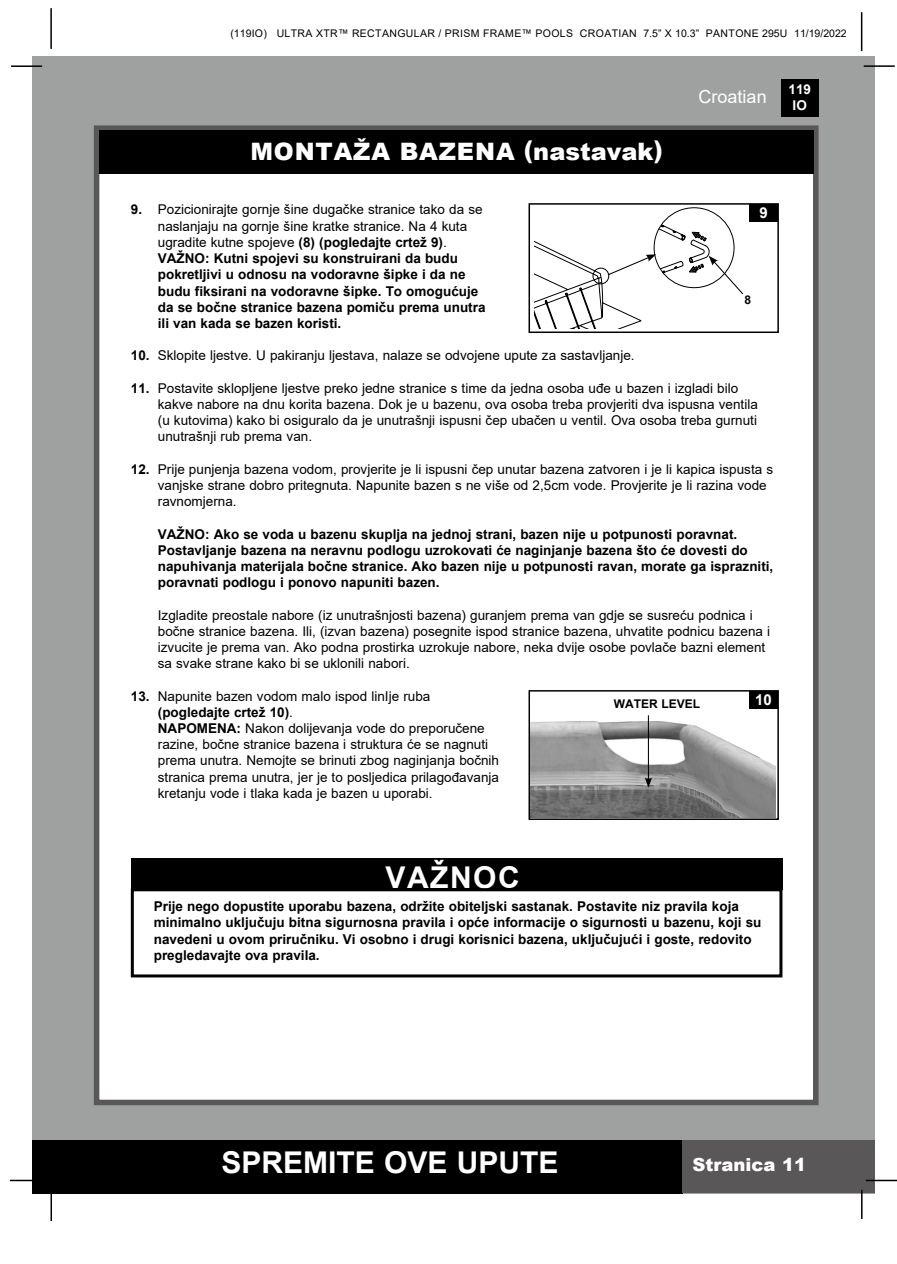
<style>
.page{position:relative;width:897px;height:1264px;background:#fff}
.page>*{position:absolute;margin:0;border:0;box-sizing:border-box;transform-origin:0 0}
.t1{font:700 30px "Arial";color:#fff}
.t2{font:900 24px "Arial";letter-spacing:.035em;color:#fff}
.t3{font:900 18px "Arial";color:#fff}
.t4{font:18px "Arial";color:#fff}
.t5{font:700 15px "Arial";color:#fff}
.t6{font:13.5px/16.2px "Arial";color:#000}
.t7{font:700 13.5px/16.2px "Arial";color:#000}
.t8{font:700 13.5px/16.2px "Arial";color:#fff;text-align:center}
.t9{font:700 12px "Arial";color:#000}
.t10{font:10.5px "Arial";letter-spacing:.035em;color:#000}
.s1{font-weight:400}
.s2{font-weight:700}
</style>
<div class="page">
<div style="left:33px;top:56px;width:842px;height:1137px;background:#9fa0a0"></div>
<div style="left:780px;top:79px;width:38px;height:38px;background:#000"></div>
<hr style="left:863px;top:65px;width:31px;height:2px;background:#000">
<hr style="left:50px;top:8px;width:2px;height:41px;background:#000">
<hr style="left:860px;top:12px;width:2px;height:39px;background:#000">
<div style="left:33px;top:1140px;width:650px;height:53px;background:#000"></div>
<div style="left:682px;top:1140px;width:193px;height:53px;background:#595757"></div>
<hr style="left:865px;top:1179px;width:31px;height:2px;background:#000">
<hr style="left:860px;top:1189px;width:2px;height:30px;background:#000">
<hr style="left:50px;top:1190px;width:2px;height:31px;background:#000">
<hr style="left:10px;top:1179px;width:31px;height:2px;background:#000">
<hr style="left:11px;top:65px;width:31px;height:2px;background:#000">
<div style="left:94px;top:125px;width:724px;height:980px;background:#fff;border:6px solid #595757"></div>
<div style="left:99px;top:130px;width:714px;height:44px;background:#000"></div>
<div style="left:528px;top:203px;width:250px;height:130px;border:2px solid #000"></div>
<div style="left:749px;top:204px;width:28px;height:18px;background:#000"></div>
<div style="left:131px;top:858px;width:651px;height:31px;background:#000"></div>
<div style="left:131px;top:888px;width:651px;height:89px;border:3px solid #000"></div>
<div style="left:528px;top:690px;width:250px;height:130px;border:2px solid #000"></div>
<img style="left:530px;top:699px;width:245px;height:119px">
<hr style="left:647px;top:715px;width:2px;height:65px;background:#000">
<svg style="left:644px;top:777px;width:8px;height:10px"></svg>
<div style="left:749px;top:691px;width:28px;height:18px;background:#000"></div>
<svg style="left:534px;top:208px;width:210px;height:121px"></svg>
<p class="t10" style="left:230px;top:26px;width:617px">(119IO) ULTRA XTR™ RECTANGULAR / PRISM FRAME™ POOLS CROATIAN 7.5” X 10.3” PANTONE 295U 11/19/2022</p>
<h2 class="t2" style="left:250px;top:134px;width:414px">MONTAŽA BAZENA (nastavak)</h2>
<h3 class="t4" style="left:698px;top:84px;width:70px">Croatian</h3>
<p class="t7" style="left:158px;top:202px;width:329px;text-indent:-27px">9. <span class="s1">Pozicionirajte gornje šine dugačke stranice tako da se naslanjaju na gornje šine kratke stranice. Na 4 kuta ugradite kutne spojeve</span> (8) (pogledajte crtež 9)<span class="s1">.<br></span>VAŽNO: Kutni spojevi su konstruirani da budu pokretljivi u odnosu na vodoravne šipke i da ne budu fiksirani na vodoravne šipke. To omogućuje da se bočne stranice bazena pomiču prema unutra ili van kada se bazen koristi.</p>
<p class="t6" style="left:131px;top:347px;width:505px"><span class="s2">10.</span> Sklopite ljestve. U pakiranju ljestava, nalaze se odvojene upute za sastavljanje.</p>
<p class="t6" style="left:158px;top:380px;width:601px;text-indent:-27px"><span class="s2">11.</span> Postavite sklopljene ljestve preko jedne stranice s time da jedna osoba uđe u bazen i izgladi bilo kakve nabore na dnu korita bazena. Dok je u bazenu, ova osoba treba provjeriti dva ispusna ventila (u kutovima) kako bi osiguralo da je unutrašnji ispusni čep ubačen u ventil. Ova osoba treba gurnuti unutrašnji rub prema van.</p>
<p class="t6" style="left:158px;top:461px;width:616px;text-indent:-27px"><span class="s2">12.</span> Prije punjenja bazena vodom, provjerite je li ispusni čep unutar bazena zatvoren i je li kapica ispusta s vanjske strane dobro pritegnuta. Napunite bazen s ne više od 2,5cm vode. Provjerite je li razina vode ravnomjerna.</p>
<p class="t7" style="left:158px;top:526px;width:617px">VAŽNO: Ako se voda u bazenu skuplja na jednoj strani, bazen nije u potpunosti poravnat.<br>Postavljanje bazena na neravnu podlogu uzrokovati će naginjanje bazena što će dovesti do napuhivanja materijala bočne stranice. Ako bazen nije u potpunosti ravan, morate ga isprazniti, poravnati podlogu i ponovo napuniti bazen.</p>
<p class="t6" style="left:158px;top:607px;width:614px">Izgladite preostale nabore (iz unutrašnjosti bazena) guranjem prema van gdje se susreću podnica i bočne stranice bazena. Ili, (izvan bazena) posegnite ispod stranice bazena, uhvatite podnicu bazena i izvucite je prema van. Ako podna prostirka uzrokuje nabore, neka dvije osobe povlače bazni element sa svake strane kako bi se uklonili nabori.</p>
<p class="t6" style="left:158px;top:688px;width:343px;text-indent:-27px"><span class="s2">13.</span> Napunite bazen vodom malo ispod linIje ruba <span class="s2">(pogledajte crtež 10)</span>.<br><span class="s2">NAPOMENA:</span> Nakon dolijevanja vode do preporučene razine, bočne stranice bazena i struktura će se nagnuti prema unutra. Nemojte se brinuti zbog naginjanja bočnih stranica prema unutra, jer je to posljedica prilagođavanja kretanju vode i tlaka kada je bazen u uporabi.</p>
<p class="t5" style="left:759px;top:202px;width:10px">9</p>
<p class="t9" style="left:744px;top:292px;width:8px">8</p>
<p class="t9" style="left:613px;top:695px;width:88px">WATER LEVEL</p>
<p class="t5" style="left:755px;top:689px;width:18px">10</p>
<p class="t8" style="left:788px;top:81px;width:24px">119<br>IO</p>
<h1 class="t1" style="left:385px;top:856px;width:136px">VAŽNOC</h1>
<p class="t7" style="left:154px;top:897px;width:609px">Prije nego dopustite uporabu bazena, održite obiteljski sastanak. Postavite niz pravila koja minimalno uključuju bitna sigurnosna pravila i opće informacije o sigurnosti u bazenu, koji su navedeni u ovom priručniku. Vi osobno i drugi korisnici bazena, uključujući i goste, redovito pregledavajte ova pravila.</p>
<h1 class="t1" style="left:221px;top:1141px;width:338px">SPREMITE OVE UPUTE</h1>
<h3 class="t3" style="left:692px;top:1151px;width:115px">Stranica 11</h3>
</div>
